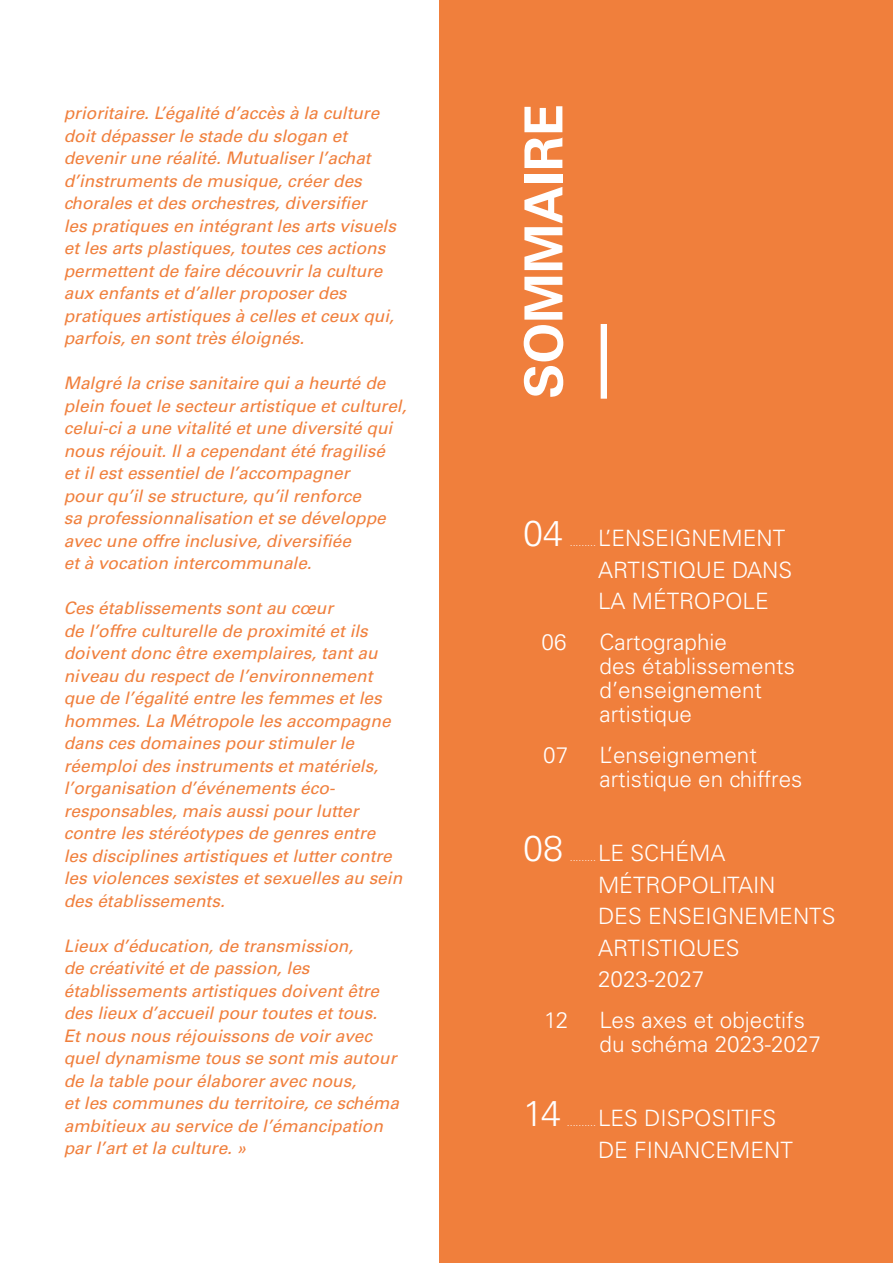
<style>
.page{position:relative;width:893px;height:1263px;background:#fff}
.page>*{position:absolute;margin:0;border:0;box-sizing:border-box;transform-origin:0 0}
.t1{font:700 52.5px "Univers";color:#fff}
.Texte_Sommaire{font:300 36px "Univers";color:#fff}
.Texte_Sommaire-2{font:300 22.5px/31.5px "Univers";color:#fff}
.Texte_Temoignage{font:italic 17.25px/22.5px "Univers";color:#f07f3c}
.Texte_Sommaire-3{font:300 10.5px "Univers";color:#fff}
.s1{font-size:10.5px}
.s2{font-size:22.5px}
</style>
<div class="page">
<div style="left:439px;top:0;width:454px;height:1263px;background:#f07f3c"></div>
<div style="left:601px;top:324px;width:6px;height:75px;background:#fff"></div>
<p class="Texte_Temoignage" style="left:64px;top:102px;width:334px">prioritaire. L’égalité d’accès à la culture doit dépasser le stade du slogan et devenir une réalité. Mutualiser l’achat d’instruments de musique, créer des chorales et des orchestres, diversifier<br>les pratiques en intégrant les arts visuels et les arts plastiques, toutes ces actions permettent de faire découvrir la culture aux enfants et d’aller proposer des pratiques artistiques à celles et ceux qui, parfois, en sont très éloignés.</p>
<p class="Texte_Temoignage" style="left:64px;top:372px;width:344px">Malgré la crise sanitaire qui a heurté de plein fouet le secteur artistique et culturel, celui-ci a une vitalité et une diversité qui nous réjouit. Il a cependant été fragilisé<br>et il est essentiel de l’accompagner<br>pour qu’il se structure, qu’il renforce<br>sa professionnalisation et se développe avec une offre inclusive, diversifiée<br>et à vocation intercommunale.</p>
<p class="Texte_Temoignage" style="left:64px;top:597px;width:340px">Ces établissements sont au cœur<br>de l’offre culturelle de proximité et ils doivent donc être exemplaires, tant au niveau du respect de l’environnement que de l’égalité entre les femmes et les hommes. La Métropole les accompagne dans ces domaines pour stimuler le réemploi des instruments et matériels, l’organisation d’événements éco&shy;responsables, mais aussi pour lutter contre les stéréotypes de genres entre les disciplines artistiques et lutter contre les violences sexistes et sexuelles au sein des établissements.</p>
<p class="Texte_Temoignage" style="left:64px;top:934px;width:337px">Lieux d’éducation, de transmission,<br>de créativité et de passion, les établissements artistiques doivent être des lieux d’accueil pour toutes et tous.<br>Et nous nous réjouissons de voir avec quel dynamisme tous se sont mis autour de la table pour élaborer avec nous,<br>et les communes du territoire, ce schéma ambitieux au service de l’émancipation par l’art et la culture. »</p>
<h1 class="t1" style="left:513px;top:399px;width:296px;rotate:-90deg">SOMMAIRE</h1>
<p class="Texte_Sommaire" style="left:523px;top:512px;width:42px">04</p>
<p class="Texte_Sommaire-2" style="left:598px;top:523px;width:196px;text-indent:-28px"><span class="s1">.........</span> L’ENSEIGNEMENT<br>ARTISTIQUE DANS<br>LA MÉTROPOLE</p>
<p class="Texte_Sommaire-2" style="left:541px;top:627px;width:27px">06</p>
<p class="Texte_Sommaire-2" style="left:599px;top:630px;width:197px;line-height:24px">Cartographie<br>des établissements d’enseignement artistique</p>
<p class="Texte_Sommaire-2" style="left:543px;top:740px;width:27px">07</p>
<p class="Texte_Sommaire-2" style="left:599px;top:743px;width:204px;line-height:24px">L’enseignement artistique en chiffres</p>
<p class="Texte_Sommaire" style="left:523px;top:827px;width:42px">08</p>
<p class="Texte_Sommaire-3" style="left:570px;top:851px;width:157px">......... <span class="s2">LE SCHÉMA</span></p>
<p class="Texte_Sommaire-2" style="left:598px;top:869px;width:239px">MÉTROPOLITAIN<br>DES ENSEIGNEMENTS<br>ARTISTIQUES<br>2023-2027</p>
<p class="Texte_Sommaire-2" style="left:544px;top:1005px;width:25px">12</p>
<p class="Texte_Sommaire-2" style="left:599px;top:1008px;width:223px;line-height:24px">Les axes et objectifs du schéma 2023-2027</p>
<p class="Texte_Sommaire" style="left:523px;top:1092px;width:40px">14</p>
<p class="Texte_Sommaire-2" style="left:598px;top:1103px;width:197px;text-indent:-31px"><span class="s1">..........</span> LES DISPOSITIFS<br>DE FINANCEMENT</p>
</div>
